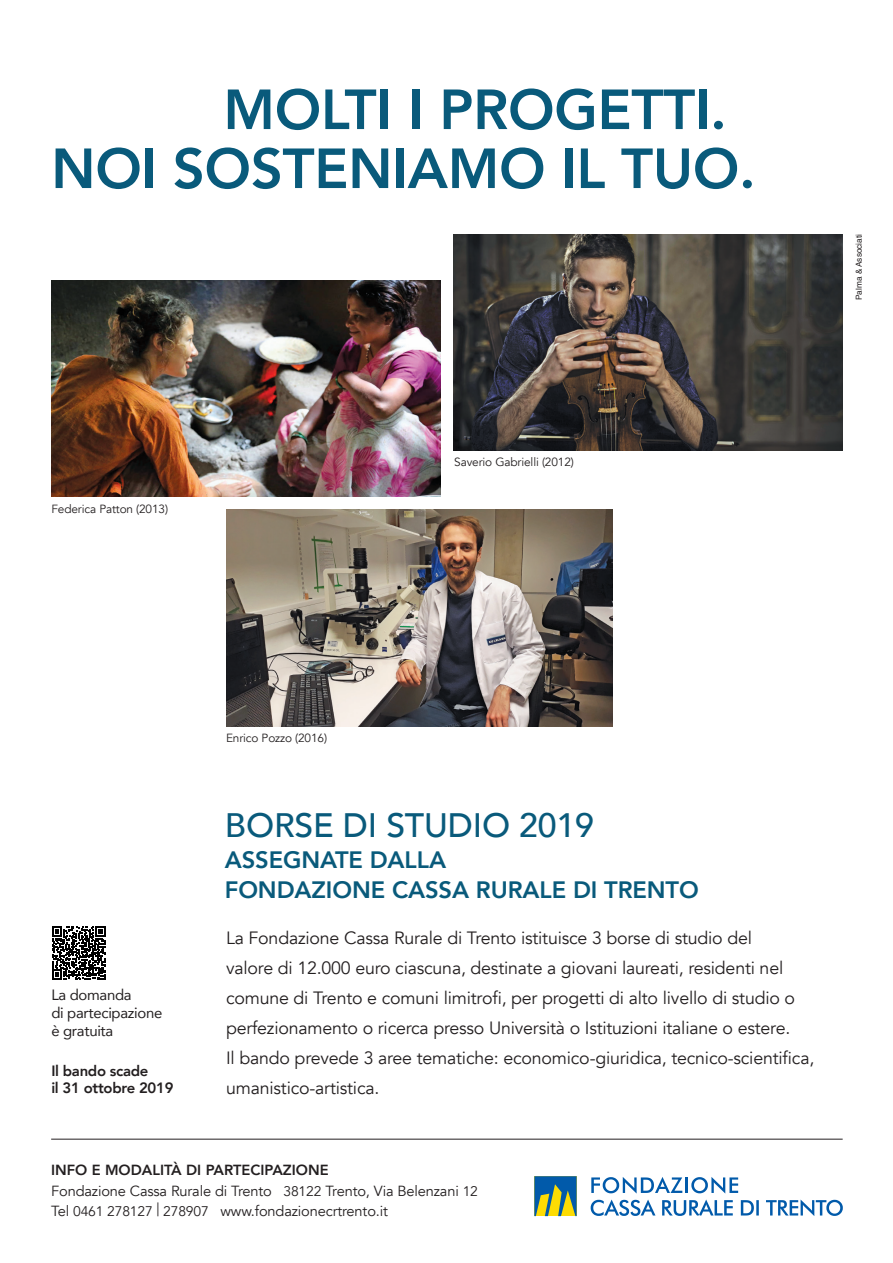
<style>
.page{position:relative;width:893px;height:1263px;background:#fff}
.page>*{position:absolute;margin:0;border:0;box-sizing:border-box;transform-origin:0 0}
.t1{font:800 55.8px/58.9px "Avenir";letter-spacing:-.005em;color:#095a7b}
.t2{font:500 33.9px "Avenir";letter-spacing:-.005em;color:#095a7b}
.t3{font:800 23.7px/30.5px "Avenir";letter-spacing:-.005em;color:#095a7b}
.t4{font:17.7px/29.8px "Avenir";letter-spacing:-.01em;color:#231f20}
.t5{font:14.85px/17.9px "Avenir";letter-spacing:-.02em;color:#231f20}
.t6{font:800 14.85px/17.9px "Avenir";letter-spacing:-.02em;color:#231f20}
.t7{font:14.7px/20.5px "Avenir";letter-spacing:-.01em;color:#231f20}
.t8{font:11.85px "Avenir";letter-spacing:-.01em;color:#231f20}
.t9{font:8.25px "Helvetica";color:#231f20}
.s1{font-weight:800}
.s2{font-size:13.95px}
.s3{font-size:18.15px}
</style>
<div class="page">
<img style="left:51px;top:280px;width:390px;height:217px">
<img style="left:226px;top:510px;width:387px;height:216px">
<img style="left:453px;top:234px;width:390px;height:217px">
<svg style="left:591px;top:1177px;width:91px;height:16px"></svg>
<hr style="left:685px;top:1177px;width:3px;height:16px;background:#015aaa">
<svg style="left:691px;top:1177px;width:47px;height:16px"></svg>
<svg style="left:591px;top:1199px;width:252px;height:17px"></svg>
<svg style="left:534px;top:1176px;width:43px;height:40px"></svg>
<hr style="left:51px;top:1139px;width:792px;height:1px;background:#231f20">
<svg style="left:52px;top:926px;width:54px;height:54px"></svg>
<h1 class="t1" style="left:51px;top:80px;width:706px;text-indent:172px">MOLTI I PROGETTI.<br>NOI SOSTENIAMO IL TUO.</h1>
<p class="t8" style="left:51px;top:502px;width:118px">Federica Patton (2013)</p>
<p class="t8" style="left:454px;top:455px;width:121px">Saverio Gabrielli (2012)</p>
<p class="t9" style="left:852px;top:300px;width:68px;rotate:-90deg">Palma &amp; Associati</p>
<p class="t8" style="left:226px;top:731px;width:103px">Enrico Pozzo (2016)</p>
<p class="t5" style="left:51px;top:986px;width:112px">La domanda<br>di partecipazione è gratuita</p>
<p class="t6" style="left:51px;top:1061px;width:124px">Il bando scade<br>il 31 ottobre 2019</p>
<h2 class="t2" style="left:225px;top:796px;width:371px">BORSE DI STUDIO 2019</h2>
<h3 class="t3" style="left:225px;top:844px;width:475px">ASSEGNATE DALLA<br>FONDAZIONE CASSA RURALE DI TRENTO</h3>
<p class="t4" style="left:226px;top:923px;width:590px">La Fondazione Cassa Rurale di Trento istituisce 3 borse di studio del<br>valore di 12.000 euro ciascuna, destinate a giovani laureati, residenti nel comune di Trento e comuni limitrofi, per progetti di alto livello di studio o perfezionamento o ricerca presso Università o Istituzioni italiane o estere.<br>Il bando prevede 3 aree tematiche: economico-giuridica, tecnico-scientifica, umanistico-artistica.</p>
<p class="t7" style="left:51px;top:1160px;width:428px"><span class="s1">INFO E MODALITÀ DI PARTECIPAZIONE<br></span>Fondazione Cassa Rurale di Trento <span class="s2">38122</span> Trento, Via Belenzani <span class="s2">12<br></span>Tel <span class="s2">0461 278127</span> <span class="s3">|</span> <span class="s2">278907</span> www.fondazionecrtrento.it</p>
</div>
